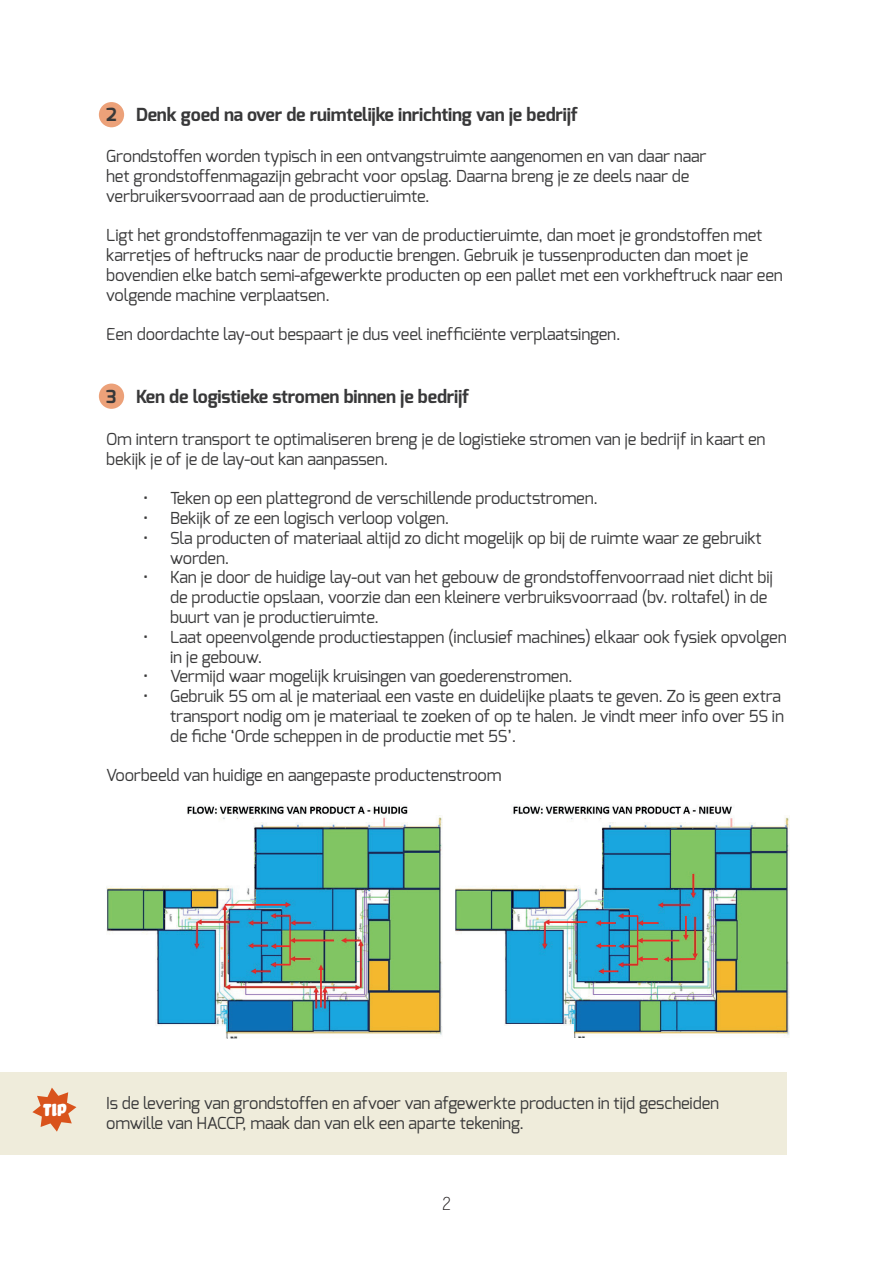
<style>
.page{position:relative;width:893px;height:1263px;background:#fff}
.page>*{position:absolute;margin:0;border:0;box-sizing:border-box;transform-origin:0 0}
.t1{font:22.5px "Bello Caps Pro";color:#fff}
.t2{font:700 18px "Exo";letter-spacing:-.01em;color:#383839}
.t3{font:18px "Letter Gothic Std";color:#231f20}
.t4{font:16.5px/19.8px "Exo";letter-spacing:-.01em;color:#383839}
</style>
<div class="page">
<div style="left:99px;top:102px;width:25px;height:25px;background:#eca179;border-radius:50%"></div>
<div style="left:99px;top:384px;width:25px;height:25px;background:#eca179;border-radius:50%"></div>
<img style="left:106px;top:806px;width:337px;height:232px">
<img style="left:455px;top:805px;width:334px;height:232px">
<div style="left:0;top:1071px;width:787px;height:83px;background:#efecdb"></div>
<svg style="left:32px;top:1087px;width:44px;height:45px"></svg>
<p class="t2" style="left:106px;top:103px;width:473px">2 Denk goed na over de ruimtelijke inrichting van je bedrijf</p>
<p class="t4" style="left:106px;top:146px;width:602px">Grondstoffen worden typisch in een ontvangstruimte aangenomen en van daar naar het grondstoffenmagazijn gebracht voor opslag. Daarna breng je ze deels naar de verbruikersvoorraad aan de productieruimte.</p>
<p class="t4" style="left:106px;top:225px;width:678px">Ligt het grondstoffenmagazijn te ver van de productieruimte, dan moet je grondstoffen met karretjes of heftrucks naar de productie brengen. Gebruik je tussenproducten dan moet je bovendien elke batch semi-afgewerkte producten op een pallet met een vorkheftruck naar een volgende machine verplaatsen.</p>
<p class="t4" style="left:106px;top:324px;width:516px">Een doordachte lay-out bespaart je dus veel inefficiënte verplaatsingen.</p>
<p class="t2" style="left:106px;top:385px;width:365px">3 Ken de logistieke stromen binnen je bedrijf</p>
<p class="t4" style="left:106px;top:429px;width:661px">Om intern transport te optimaliseren breng je de logistieke stromen van je bedrijf in kaart en bekijk je of je de lay-out kan aanpassen.</p>
<p class="t4" style="left:143px;top:488px;width:456px">• Teken op een plattegrond de verschillende productstromen.</p>
<p class="t4" style="left:143px;top:508px;width:308px">• Bekijk of ze een logisch verloop volgen.</p>
<p class="t4" style="left:170px;top:528px;width:593px;text-indent:-27px">• Sla producten of materiaal altijd zo dicht mogelijk op bij de ruimte waar ze gebruikt worden.</p>
<p class="t4" style="left:170px;top:567px;width:605px;text-indent:-27px">• Kan je door de huidige lay-out van het gebouw de grondstoffenvoorraad niet dicht bij de productie opslaan, voorzie dan een kleinere verbruiksvoorraad (bv. roltafel) in de buurt van je productieruimte.</p>
<p class="t4" style="left:170px;top:627px;width:618px;text-indent:-27px">• Laat opeenvolgende productiestappen (inclusief machines) elkaar ook fysiek opvolgen in je gebouw.</p>
<p class="t4" style="left:143px;top:666px;width:431px">• Vermijd waar mogelijk kruisingen van goederenstromen.</p>
<p class="t4" style="left:170px;top:686px;width:615px;text-indent:-27px">• Gebruik 5S om al je materiaal een vaste en duidelijke plaats te geven. Zo is geen extra transport nodig om je materiaal te zoeken of op te halen. Je vindt meer info over 5S in de fiche ‘Orde scheppen in de productie met 5S’.</p>
<p class="t4" style="left:106px;top:765px;width:397px">Voorbeeld van huidige en aangepaste productenstroom</p>
<h1 class="t1" style="left:42px;top:1096px;width:25px">tip</h1>
<p class="t4" style="left:106px;top:1093px;width:614px">Is de levering van grondstoffen en afvoer van afgewerkte producten in tijd gescheiden omwille van HACCP, maak dan van elk een aparte tekening.</p>
<p class="t3" style="left:441px;top:1193px;width:12px">2</p>
</div>
